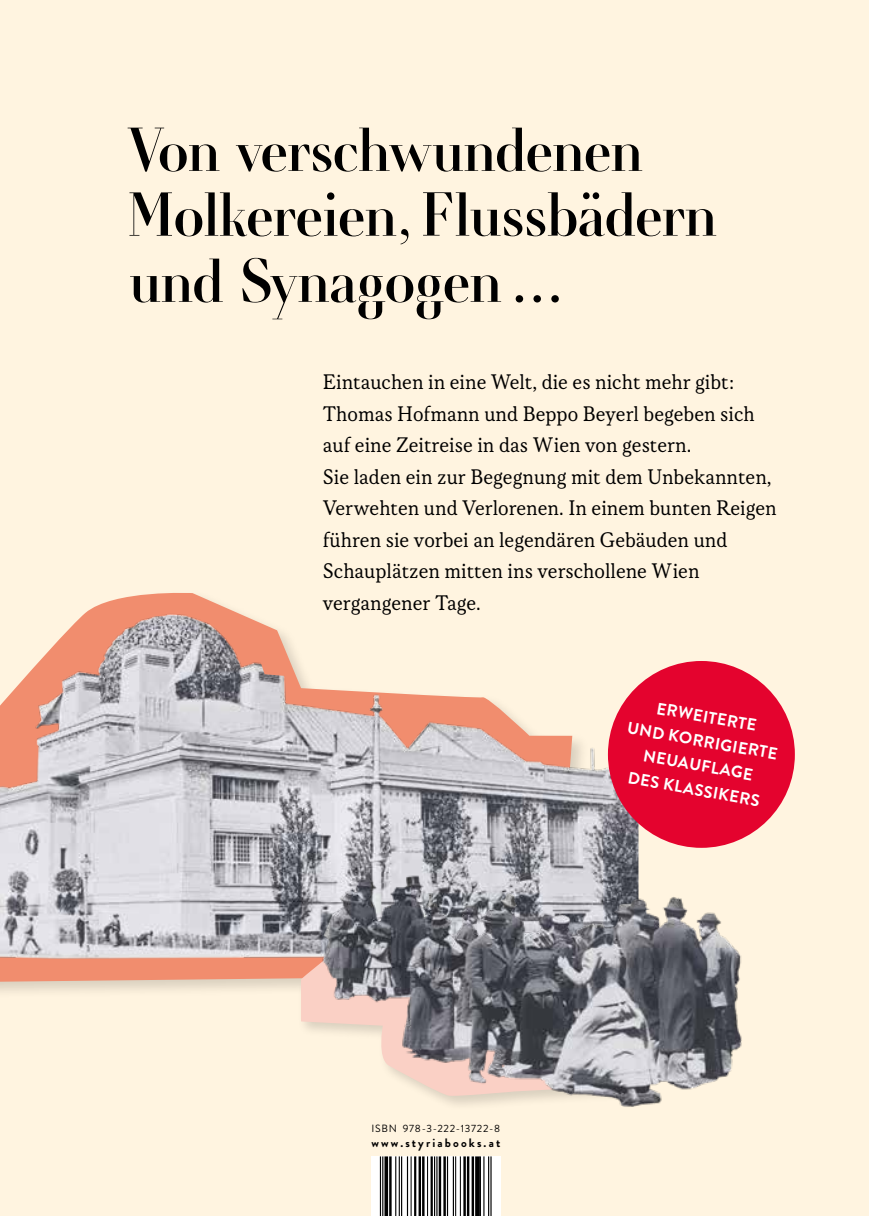
<style>
.page{position:relative;width:869px;height:1216px;background:#fff}
.page>*{position:absolute;margin:0;border:0;box-sizing:border-box;transform-origin:0 0}
.t1{font:22.75px/31.5px "Korpus A";color:#000}
.t2{font:700 16.62px/24.5px "Brandon Grotesque";color:#fff;text-align:center}
.t3{font:700 12.25px "Brandon Grotesque";letter-spacing:.175em;color:#000}
.t4{font:10.5px "Brandon Grotesque";letter-spacing:.07em;color:#000}
</style>
<div class="page">
<div style="left:0;top:0;width:868px;height:1215px;background:#fff4e0"></div>
<div style="left:0;top:589px;width:589px;height:411px;background:#000;opacity:.15"></div>
<svg style="left:0;top:589px;width:572px;height:393px"></svg>
<img style="left:0;top:593px;width:638px;height:378px">
<div style="left:371px;top:1156px;width:129px;height:59px;background:#fff"></div>
<svg style="left:301px;top:938px;width:11px;height:92px"></svg>
<img style="left:312px;top:869px;width:430px;height:238px">
<div style="left:607px;top:661px;width:187px;height:186px;background:#e4032e;border-radius:50%"></div>
<svg style="left:379px;top:1156px;width:112px;height:59px"></svg>
<svg style="left:129px;top:192px;width:279px;height:52px"></svg>
<svg style="left:127px;top:128px;width:92px;height:44px"></svg>
<svg style="left:423px;top:192px;width:293px;height:44px"></svg>
<svg style="left:242px;top:258px;width:259px;height:61px"></svg>
<svg style="left:130px;top:258px;width:93px;height:44px"></svg>
<svg style="left:236px;top:128px;width:406px;height:44px"></svg>
<div style="left:515px;top:295px;width:8px;height:7px;background:#000;border-radius:50%"></div>
<svg style="left:533px;top:295px;width:25px;height:7px"></svg>
<p class="t1" style="left:322px;top:366px;width:455px">Eintauchen in eine Welt, die es nicht mehr gibt:<br>Thomas Hofmann und Beppo Beyerl begeben sich auf eine Zeitreise in das Wien von gestern.<br>Sie laden ein zur Begegnung mit dem Unbekannten, Verwehten und Verlorenen. In einem bunten Reigen führen sie vorbei an legendären Gebäuden und Schauplätzen mitten ins verschollene Wien vergangener Tage.</p>
<p class="t4" style="left:371px;top:1121px;width:130px">ISBN 978-3-222-13722-8</p>
<p class="t3" style="left:371px;top:1133px;width:130px">www.styriabooks.at</p>
<p class="t2" style="left:633px;top:691px;width:154px;rotate:10deg">ERWEITERTE<br>UND KORRIGIERTE<br>NEUAUFLAGE<br>DES KLASSIKERS</p>
</div>
